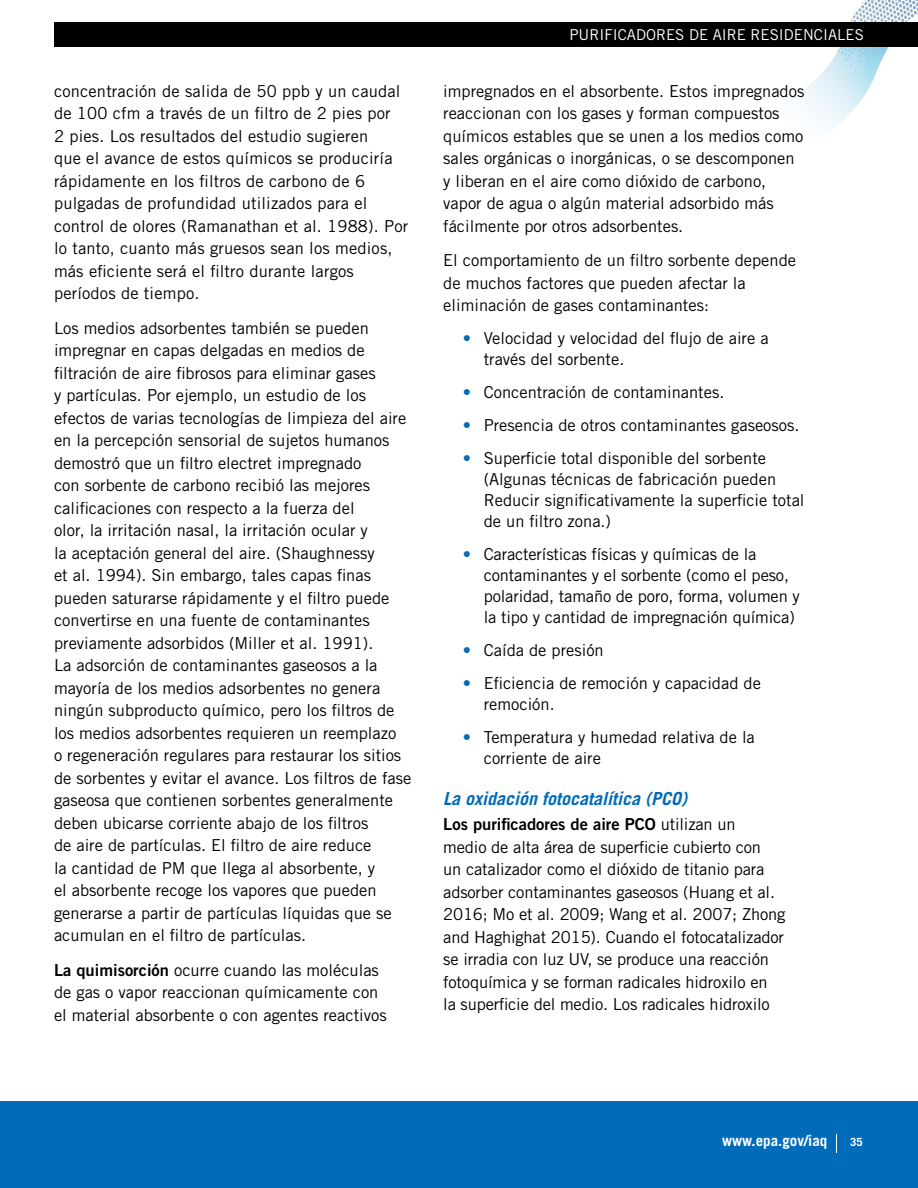
<style>
.page{position:relative;width:918px;height:1188px;background:#fff}
.page>*{position:absolute;margin:0;border:0;box-sizing:border-box;transform-origin:0 0}
.t1{font:italic 700 18px "Trade Gothic LT Std";color:#006bb9}
.t2{font:16.5px/22.5px "Trade Gothic LT Std";color:#000}
.t3{font:15px "Trade Gothic LT Std";color:#fff}
.t4{font:700 15px "Trade Gothic LT Std";color:#fff}
.t5{font:700 11.25px "Trade Gothic LT Std";color:#fff}
.s1{font-family:"Trade Gothic LT Std Bd 2"}
.s2{color:#006cb9}
</style>
<div class="page">
<div style="left:0;top:1101px;width:918px;height:87px;background:#006bb9"></div>
<img style="left:783px;top:0;width:135px;height:127px">
<div style="left:54px;top:22px;width:864px;height:24px;background:#000"></div>
<svg style="left:836px;top:1134px;width:1px;height:18px"></svg>
<p class="t2" style="left:54px;top:79px;width:356px">concentración de salida de 50 ppb y un caudal de 100 cfm a través de un filtro de 2 pies por<br>2 pies. Los resultados del estudio sugieren<br>que el avance de estos químicos se produciría rápidamente en los filtros de carbono de 6 pulgadas de profundidad utilizados para el control de olores (Ramanathan et al. 1988). Por lo tanto, cuanto más gruesos sean los medios, más eficiente será el filtro durante largos períodos de tiempo.</p>
<p class="t2" style="left:54px;top:316px;width:359px">Los medios adsorbentes también se pueden impregnar en capas delgadas en medios de filtración de aire fibrosos para eliminar gases<br>y partículas. Por ejemplo, un estudio de los efectos de varias tecnologías de limpieza del aire en la percepción sensorial de sujetos humanos demostró que un filtro electret impregnado<br>con sorbente de carbono recibió las mejores calificaciones con respecto a la fuerza del<br>olor, la irritación nasal, la irritación ocular y<br>la aceptación general del aire. (Shaughnessy<br>et al. 1994). Sin embargo, tales capas finas pueden saturarse rápidamente y el filtro puede convertirse en una fuente de contaminantes previamente adsorbidos (Miller et al. 1991).<br>La adsorción de contaminantes gaseosos a la mayoría de los medios adsorbentes no genera ningún subproducto químico, pero los filtros de los medios adsorbentes requieren un reemplazo<br>o regeneración regulares para restaurar los sitios de sorbentes y evitar el avance. Los filtros de fase gaseosa que contienen sorbentes generalmente deben ubicarse corriente abajo de los filtros<br>de aire de partículas. El filtro de aire reduce<br>la cantidad de PM que llega al absorbente, y<br>el absorbente recoge los vapores que pueden generarse a partir de partículas líquidas que se acumulan en el filtro de partículas.</p>
<p class="t2" style="left:54px;top:958px;width:334px"><span class="s1">La quimisorción</span> ocurre cuando las moléculas de gas o vapor reaccionan químicamente con el material absorbente o con agentes reactivos</p>
<p class="t3" style="left:569px;top:25px;width:296px">PURIFICADORES DE AIRE RESIDENCIALES</p>
<p class="t2" style="left:443px;top:79px;width:363px">impregnados en el absorbente. Estos impregnados reaccionan con los gases y forman compuestos químicos estables que se unen a los medios como sales orgánicas o inorgánicas, o se descomponen y liberan en el aire como dióxido de carbono, vapor de agua o algún material adsorbido más fácilmente por otros adsorbentes.</p>
<p class="t2" style="left:443px;top:249px;width:354px">El comportamiento de un filtro sorbente depende de muchos factores que pueden afectar la eliminación de gases contaminantes:</p>
<p class="t2" style="left:484px;top:327px;width:286px;line-height:21px;text-indent:-21px"><span class="s2">•</span> Velocidad y velocidad del flujo de aire a través del sorbente.</p>
<p class="t2" style="left:463px;top:381px;width:263px"><span class="s2">•</span> Concentración de contaminantes.</p>
<p class="t2" style="left:463px;top:414px;width:338px"><span class="s2">•</span> Presencia de otros contaminantes gaseosos.</p>
<p class="t2" style="left:484px;top:447px;width:322px;line-height:21px;text-indent:-21px"><span class="s2">•</span> Superficie total disponible del sorbente (Algunas técnicas de fabricación pueden Reducir significativamente la superficie total de un filtro zona.)</p>
<p class="t2" style="left:484px;top:543px;width:318px;line-height:21px;text-indent:-21px"><span class="s2">•</span> Características físicas y químicas de la contaminantes y el sorbente (como el peso, polaridad, tamaño de poro, forma, volumen y la tipo y cantidad de impregnación química)</p>
<p class="t2" style="left:463px;top:639px;width:143px"><span class="s2">•</span> Caída de presión</p>
<p class="t2" style="left:484px;top:672px;width:279px;line-height:21px;text-indent:-21px"><span class="s2">•</span> Eficiencia de remoción y capacidad de remoción.</p>
<p class="t2" style="left:484px;top:726px;width:273px;line-height:21px;text-indent:-21px"><span class="s2">•</span> Temperatura y humedad relativa de la corriente de aire</p>
<h3 class="t1" style="left:443px;top:787px;width:246px">La oxidación fotocatalítica (PCO)</h3>
<p class="t2" style="left:443px;top:813px;width:344px"><span class="s1">Los purificadores de aire PCO</span> utilizan un<br>medio de alta área de superficie cubierto con<br>un catalizador como el dióxido de titanio para adsorber contaminantes gaseosos (Huang et al.<br>2016; Mo et al. 2009; Wang et al. 2007; Zhong and Haghighat 2015). Cuando el fotocatalizador se irradia con luz UV, se produce una reacción fotoquímica y se forman radicales hidroxilo en<br>la superficie del medio. Los radicales hidroxilo</p>
<p class="t4" style="left:722px;top:1131px;width:107px">www.epa.gov/iaq</p>
<p class="t5" style="left:850px;top:1135px;width:14px">35</p>
</div>
